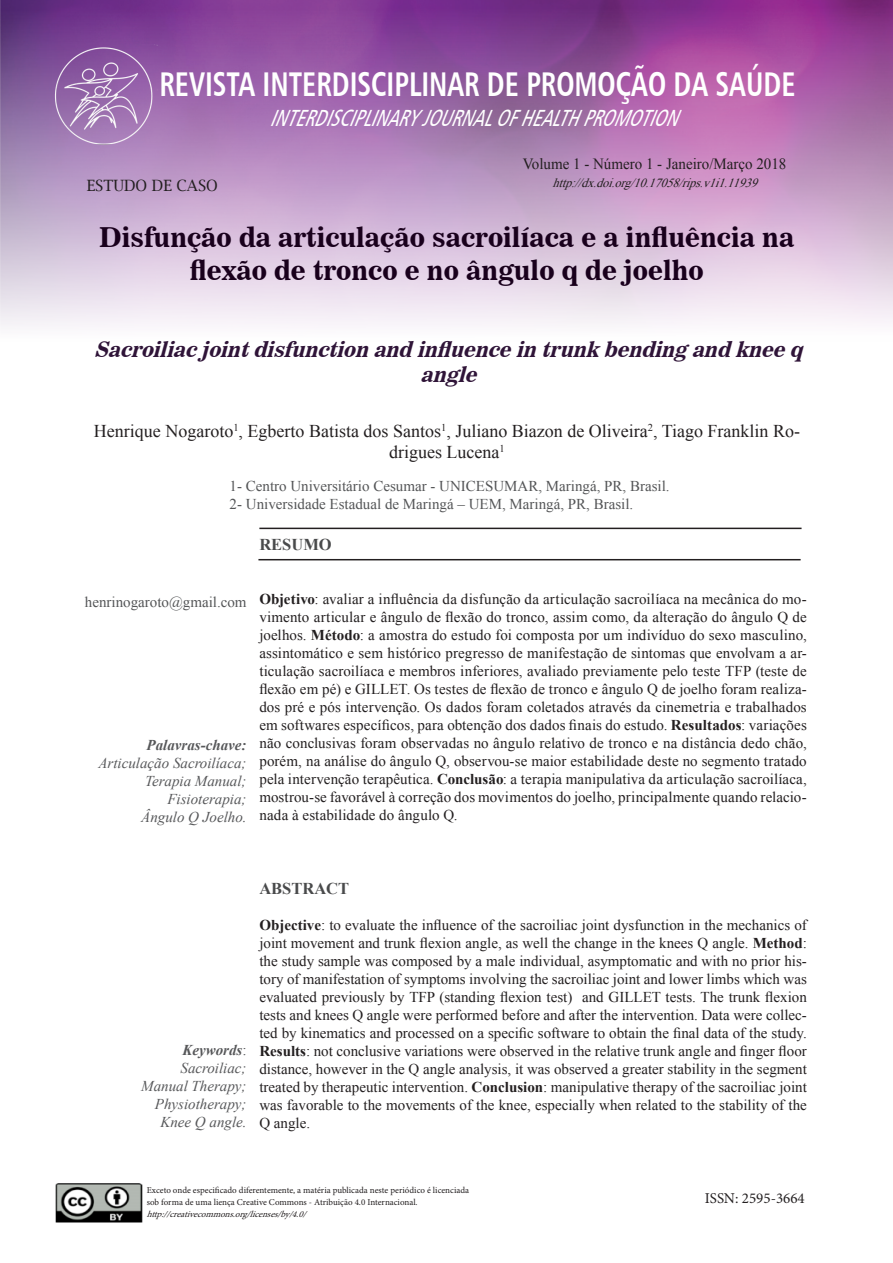
<style>
.page{position:relative;width:893px;height:1263px;background:#fff}
.page>*{position:absolute;margin:0;border:0;box-sizing:border-box;transform-origin:0 0}
.t1{font:34.35px "Humanist 777 BT Bold Condensed B";color:#fff;scale:.84 1}
.t2{font:27px/33px "News 706 BT Bold C";color:#19001c;text-align:center}
.t3{font:italic 23.4px "Humanist 777 BT Roman Condensed B";color:#fff;scale:.84 1}
.t4{font:italic 21px/25.2px "News 706 BT Bold C";color:#2f1438;text-align:center}
.t5{font:18px/21.6px "Times New Roman";color:#231f20;text-align:center}
.t6{font:700 16.5px "Times New Roman";color:#494a4b}
.t7{font:15.6px "Times New Roman";color:#231f20;scale:.96 1}
.t8{font:15.6px "Lucida Bright";color:#231f20;scale:.96 1}
.t9{font:15px/18px "Times New Roman";color:#231f20;text-align:justify}
.t10{font:15px "Times New Roman";color:#545557}
.t11{font:italic 15px "Times New Roman";color:#57585a}
.t12{font:italic 700 15px "Times New Roman";color:#57585a}
.t13{font:15px "Minion Pro";color:#231f20}
.t14{font:italic 12.45px "Times New Roman";color:#231f20;scale:.96 1}
.t15{font:9px "Minion Pro";color:#231f20}
.t16{font:italic 9px "Minion Pro";color:#231f20}
.s1{font-weight:700}
.s2{font-weight:400;font-style:normal}
</style>
<div class="page">
<img style="left:0;top:0;width:893px;height:326px">
<img style="left:55px;top:1183px;width:88px;height:40px">
<hr style="left:259px;top:528px;width:542px;height:1px;background:#231f20">
<hr style="left:258px;top:559px;width:543px;height:1px;background:#231f20">
<img style="left:44px;top:45px;width:113px;height:106px">
<p class="t1" style="left:160px;top:63px;width:758px">REVISTA INTERDISCIPLINAR DE PROMOÇÃO DA SAÚDE</p>
<p class="t3" style="left:270px;top:104px;width:500px">INTERDISCIPLINARYJOURNALOFHEALTHPROMOTION</p>
<p class="t7" style="left:523px;top:154px;width:276px">Volume 1 - Número 1 - Janeiro/Março 2018</p>
<p class="t14" style="left:552px;top:175px;width:221px">http://dx.doi.org/10.17058/rips.v1i1.11939</p>
<p class="t8" style="left:87px;top:177px;width:138px">ESTUDO DE CASO</p>
<p class="t2" style="left:99px;top:221px;width:696px">Disfunção da articulação sacroilíaca e a influência na flexão de tronco e no ângulo q de joelho</p>
<p class="t4" style="left:94px;top:337px;width:716px">Sacroiliacjointdisfunction and influencein trunkbendingand kneeq angle</p>
<p class="t5" style="left:94px;top:420px;width:708px">Henrique Nogaroto<sup>1</sup>, Egberto Batista dos Santos<sup>1</sup>, Juliano Biazon de Oliveira<sup>2</sup>, Tiago Franklin Ro&shy;drigues Lucena<sup>1</sup></p>
<p class="t10" style="left:230px;top:476px;width:441px">1- Centro Universitário Cesumar - UNICESUMAR, Maringá, PR, Brasil.</p>
<p class="t10" style="left:230px;top:494px;width:405px">2- Universidade Estadual de Maringá – UEM, Maringá, PR, Brasil.</p>
<p class="t6" style="left:259px;top:533px;width:74px">RESUMO</p>
<p class="t10" style="left:85px;top:591px;width:163px">henrinogaroto@gmail.com</p>
<p class="t12" style="left:147px;top:734px;width:101px">Palavras-chave:</p>
<p class="t11" style="left:98px;top:753px;width:150px">Articulação Sacroilíaca;</p>
<p class="t11" style="left:145px;top:771px;width:103px">Terapia Manual;</p>
<p class="t11" style="left:167px;top:789px;width:81px">Fisioterapia;</p>
<p class="t11" style="left:141px;top:807px;width:107px">Ângulo Q Joelho.</p>
<p class="t9" style="left:259px;top:590px;width:549px"><span class="s1">Objetivo</span>: avaliar a influência da disfunção da articulação sacroilíaca na mecânica do mo&shy;vimento articular e ângulo de flexão do tronco, assim como, da alteração do ângulo Q de joelhos. <span class="s1">Método</span>: a amostra do estudo foi composta por um indivíduo do sexo masculino, assintomático e sem histórico pregresso de manifestação de sintomas que envolvam a ar&shy;ticulação sacroilíaca e membros inferiores, avaliado previamente pelo teste TFP (teste de flexão em pé) e GILLET. Os testes de flexão de tronco e ângulo Q de joelho foram realiza&shy;dos pré e pós intervenção. Os dados foram coletados através da cinemetria e trabalhados em softwares específicos, para obtenção dos dados finais do estudo. <span class="s1">Resultados</span>: variações não conclusivas foram observadas no ângulo relativo de tronco e na distância dedo chão, porém, na análise do ângulo Q, observou-se maior estabilidade deste no segmento tratado pela intervenção terapêutica. <span class="s1">Conclusão</span>: a terapia manipulativa da articulação sacroilíaca, mostrou-se favorável à correção dos movimentos do joelho, principalmente quando relacio&shy;nada à estabilidade do ângulo Q.</p>
<p class="t12" style="left:182px;top:1040px;width:66px">Keywords<span class="s2">:</span></p>
<p class="t11" style="left:181px;top:1058px;width:68px">Sacroiliac;</p>
<p class="t11" style="left:141px;top:1076px;width:107px">Manual Therapy;</p>
<p class="t11" style="left:155px;top:1094px;width:93px">Physiotherapy;</p>
<p class="t11" style="left:160px;top:1112px;width:88px">Knee Q angle.</p>
<p class="t6" style="left:259px;top:877px;width:91px">ABSTRACT</p>
<p class="t9" style="left:259px;top:916px;width:549px"><span class="s1">Objective</span>: to evaluate the influence of the sacroiliac joint dysfunction in the mechanics of joint movement and trunk flexion angle, as well the change in the knees Q angle. <span class="s1">Method</span>: the study sample was composed by a male individual, asymptomatic and with no prior his&shy;tory of manifestation of symptoms involving the sacroiliac joint and lower limbs which was evaluated previously by TFP (standing flexion test) and GILLET tests. The trunk flexion tests and knees Q angle were performed before and after the intervention. Data were collec&shy;ted by kinematics and processed on a specific software to obtain the final data of the study.<br><span class="s1">Results</span>: not conclusive variations were observed in the relative trunk angle and finger floor distance, however in the Q angle analysis, it was observed a greater stability in the segment treated by therapeutic intervention. <span class="s1">Conclusion</span>: manipulative therapy of the sacroiliac joint was favorable to the movements of the knee, especially when related to the stability of the Q angle.</p>
<p class="t15" style="left:147px;top:1184px;width:324px">Exceto onde especificado diferentemente, a matéria publicada neste periódico é licenciada</p>
<p class="t15" style="left:147px;top:1196px;width:272px">sob forma de uma liença Creative Commons - Atribuição 4.0 Internacional.</p>
<p class="t16" style="left:147px;top:1208px;width:165px">http://creativecommons.org/licenses/by/4.0/</p>
<p class="t13" style="left:705px;top:1188px;width:102px">ISSN: 2595-3664</p>
</div>
